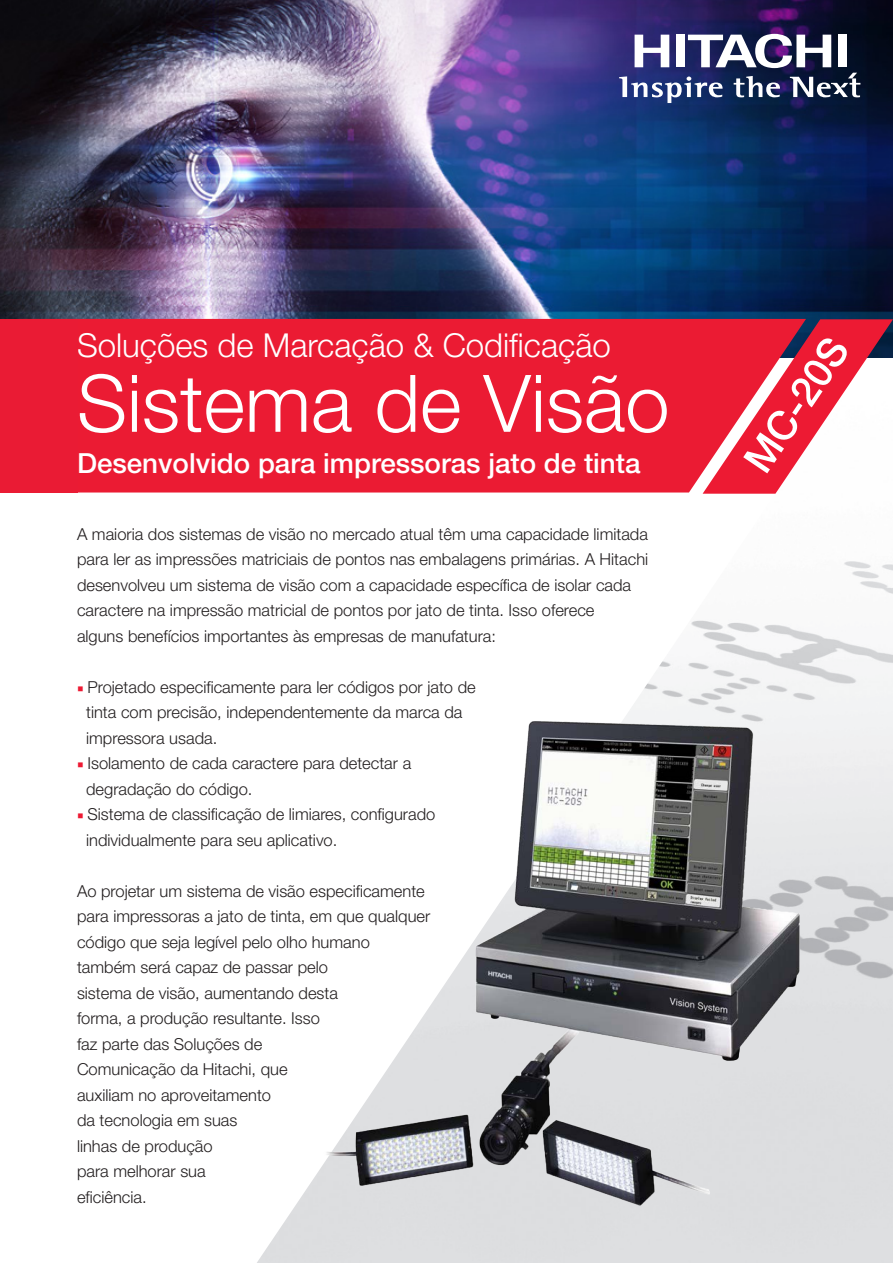
<style>
.page{position:relative;width:893px;height:1263px;background:#fff}
.page>*{position:absolute;margin:0;border:0;box-sizing:border-box;transform-origin:0 0}
.t1{font:300 79.5px "Helvetica Neue LT Pro";color:#fff}
.t2{font:500 40.5px "Helvetica Neue LT Pro";color:#fff}
.t3{font:300 33px "Helvetica Neue LT Pro";color:#fff}
.t4{font:500 27.75px "Helvetica Neue LT Pro";color:#fff}
.t5{font:300 16.5px/25.5px "Helvetica Neue LT Pro";color:#231f20}
.s1{font-family:"Minion Pro";font-weight:400;color:#ed1a33}
</style>
<div class="page">
<img style="left:257px;top:492px;width:636px;height:771px">
<img style="left:0;top:0;width:893px;height:319px">
<div style="left:77px;top:319px;width:626px;height:173px;background:#eb1b33"></div>
<div style="left:0;top:319px;width:77px;height:173px;background:#ea1b34"></div>
<svg style="left:619px;top:34px;width:241px;height:69px"></svg>
<img style="left:265px;top:704px;width:616px;height:534px">
<svg style="left:703px;top:319px;width:190px;height:175px"></svg>
<p class="t3" style="left:77px;top:325px;width:535px">Soluções de Marcação &amp; Codificação</p>
<p class="t2" style="left:734px;top:454px;width:154px;rotate:-56deg">MC-20S</p>
<p class="t1" style="left:77px;top:355px;width:594px">Sistema de Visão</p>
<p class="t4" style="left:77px;top:447px;width:565px">Desenvolvido para impressoras jato de tinta</p>
<p class="t5" style="left:77px;top:521px;width:572px">A maioria dos sistemas de visão no mercado atual têm uma capacidade limitada</p>
<p class="t5" style="left:77px;top:546px;width:573px">para ler as impressões matriciais de pontos nas embalagens primárias. A Hitachi</p>
<p class="t5" style="left:77px;top:572px;width:556px">desenvolveu um sistema de visão com a capacidade específica de isolar cada</p>
<p class="t5" style="left:77px;top:597px;width:519px">caractere na impressão matricial de pontos por jato de tinta. Isso oferece</p>
<p class="t5" style="left:77px;top:623px;width:420px">alguns benefícios importantes às empresas de manufatura:</p>
<p class="t5" style="left:77px;top:674px;width:400px"><span class="s1">■</span> Projetado especificamente para ler códigos por jato de</p>
<p class="t5" style="left:86px;top:699px;width:378px">tinta com precisão, independentemente da marca da</p>
<p class="t5" style="left:86px;top:725px;width:133px">impressora usada.</p>
<p class="t5" style="left:77px;top:750px;width:336px"><span class="s1">■</span> Isolamento de cada caractere para detectar a</p>
<p class="t5" style="left:86px;top:776px;width:168px">degradação do código.</p>
<p class="t5" style="left:77px;top:801px;width:360px"><span class="s1">■</span> Sistema de classificação de limiares, configurado</p>
<p class="t5" style="left:86px;top:827px;width:253px">individualmente para seu aplicativo.</p>
<p class="t5" style="left:77px;top:878px;width:349px">Ao projetar um sistema de visão especificamente</p>
<p class="t5" style="left:77px;top:903px;width:355px">para impressoras a jato de tinta, em que qualquer código que seja legível pelo olho humano</p>
<p class="t5" style="left:77px;top:954px;width:252px">também será capaz de passar pelo</p>
<p class="t5" style="left:77px;top:980px;width:262px">sistema de visão, aumentando desta</p>
<p class="t5" style="left:77px;top:1005px;width:244px">forma, a produção resultante. Isso</p>
<p class="t5" style="left:77px;top:1031px;width:187px">faz parte das Soluções de</p>
<p class="t5" style="left:77px;top:1056px;width:212px">Comunicação da Hitachi, que</p>
<p class="t5" style="left:77px;top:1082px;width:196px">auxiliam no aproveitamento</p>
<p class="t5" style="left:77px;top:1107px;width:162px">da tecnologia em suas</p>
<p class="t5" style="left:77px;top:1133px;width:137px">linhas de produção</p>
<p class="t5" style="left:77px;top:1158px;width:130px">para melhorar sua</p>
<p class="t5" style="left:77px;top:1184px;width:71px">eficiência.</p>
</div>
